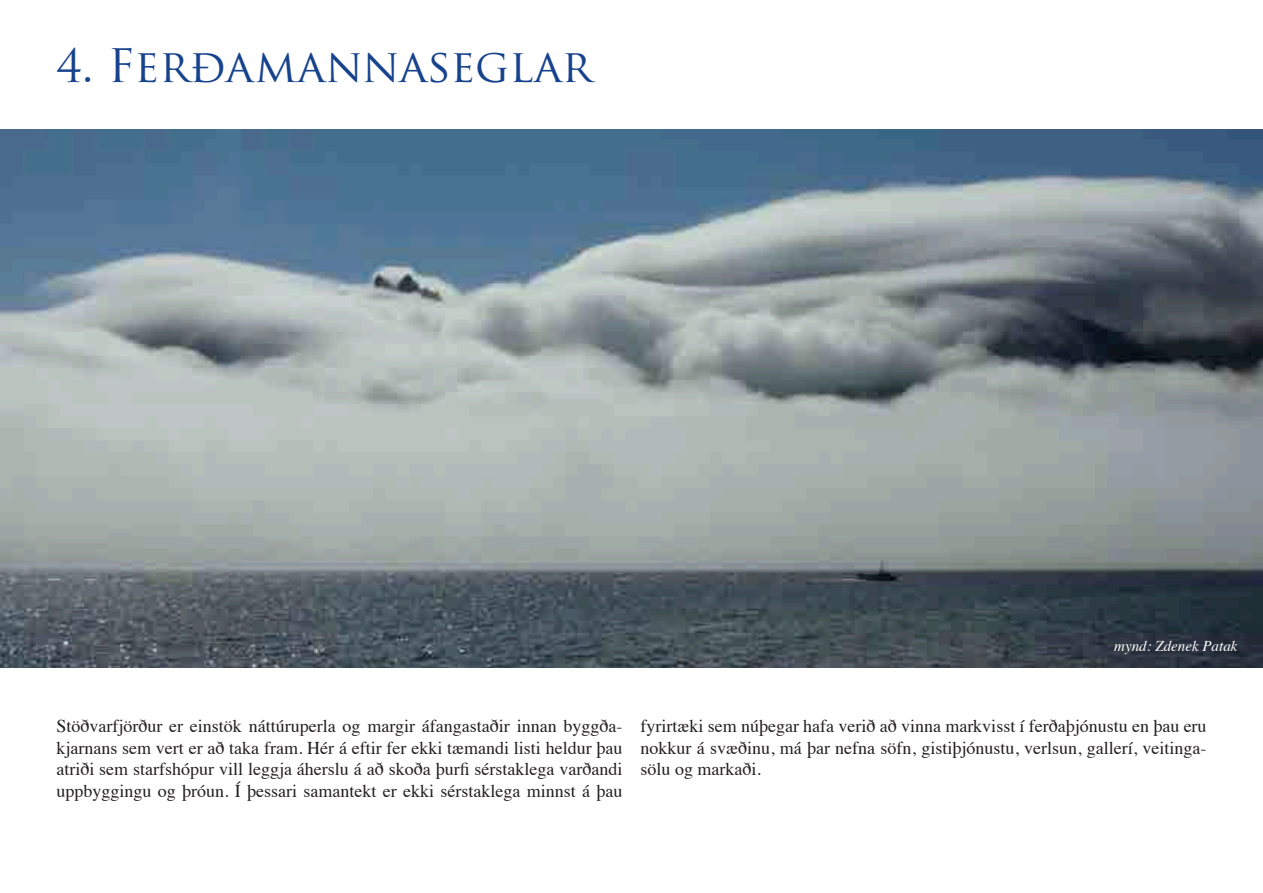
<style>
.page{position:relative;width:1263px;height:893px;background:#fff}
.page>*{position:absolute;margin:0;border:0;box-sizing:border-box;transform-origin:0 0}
._1_Title{font:45px "Trajan Pro";color:#17428c}
._4_Text{font:18px/21.6px "Times";color:#231f20;text-align:justify}
._6_Legend{font:italic 15px "Times";color:#fff}
</style>
<div class="page">
<img style="left:0;top:130px;width:1263px;height:538px">
<p class="_1_Title" style="left:56px;top:37px;width:537px">4. Ferðamannaseglar</p>
<p class="_6_Legend" style="left:1114px;top:633px;width:125px">mynd: Zdenek Patak</p>
<p class="_4_Text" style="left:56px;top:714px;width:568px">Stöðvarfjörður er einstök náttúruperla og margir áfangastaðir innan byggða&shy;kjarnans sem vert er að taka fram. Hér á eftir fer ekki tæmandi listi heldur þau atriði sem starfshópur vill leggja áherslu á að skoða þurfi sérstaklega varðandi uppbyggingu og þróun. Í þessari samantekt er ekki sérstaklega minnst á þau</p>
<p class="_4_Text" style="left:640px;top:714px;width:568px">fyrirtæki sem núþegar hafa verið að vinna markvisst í ferðaþjónustu en þau eru nokkur á svæðinu, má þar nefna söfn, gistiþjónustu, verlsun, gallerí, veitinga&shy;sölu og markaði.</p>
</div>
